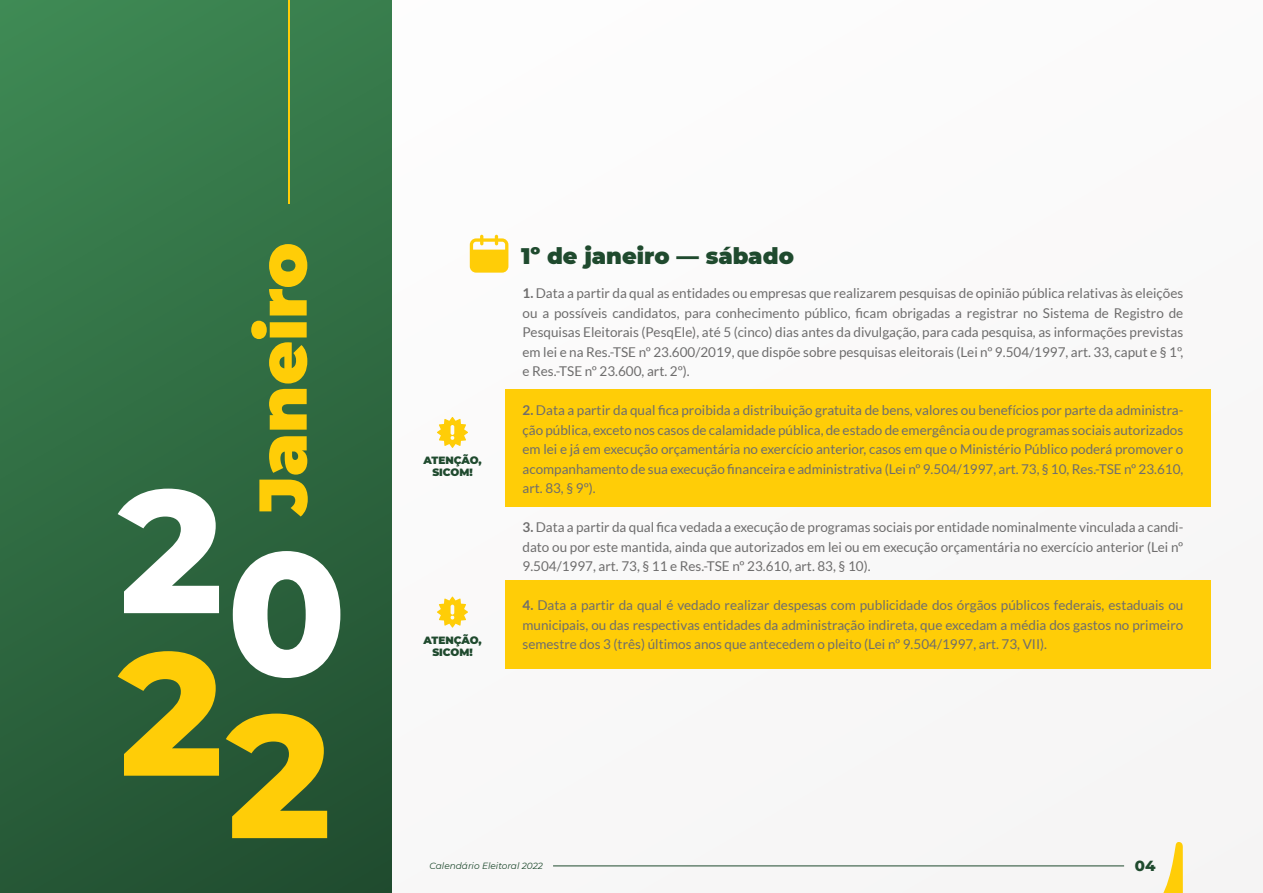
<style>
.page{position:relative;width:1263px;height:893px;background:#faf9f9}
.page>*{position:absolute;margin:0;border:0;box-sizing:border-box;transform-origin:0 0}
.t1{font:800 174.45px "Montserrat";color:#fff}
.t2{font:800 174.45px "Montserrat";color:#ffcd07}
.t3{font:900 67.5px "Montserrat";color:#ffcd07}
.t4{font:900 22.5px "Montserrat";color:#1f4a2e}
.t5{font:800 14.85px "Montserrat";color:#1f4a2e}
.t6{font:13.5px/19.5px "Lato";color:#6e6d6d;text-align:justify}
.t7{font:900 10.5px/12px "Montserrat";color:#1f4a2e;text-align:center}
.t8{font:italic 9px "Montserrat";color:#1f4a2e}
.s1{font-weight:700}
</style>
<div class="page">
<div style="left:505px;top:580px;width:705px;height:89px;background:#ffcd07"></div>
<svg style="left:437px;top:596px;width:31px;height:32px"></svg>
<div style="left:505px;top:389px;width:705px;height:117px;background:#ffcd07"></div>
<svg style="left:437px;top:417px;width:31px;height:31px"></svg>
<div style="left:0;top:0;width:391px;height:893px;background:linear-gradient(to bottom,#3d8551,#225132)"></div>
<hr style="left:289px;top:0;width:1px;height:204px;background:#ffcd07">
<svg style="left:470px;top:235px;width:38px;height:38px"></svg>
<svg style="left:1118px;top:842px;width:65px;height:51px"></svg>
<hr style="left:553px;top:865px;width:571px;height:1px;background:#1f4a2e">
<h2 class="t3" style="left:232px;top:515px;width:274px;rotate:-90deg">Janeiro</h2>
<h3 class="t4" style="left:521px;top:239px;width:274px">1º de janeiro — sábado</h3>
<p class="t6" style="left:522px;top:283px;width:662px"><span class="s1">1.</span> Data a partir da qual as entidades ou empresas que realizarem pesquisas de opinião pública relativas às eleições ou a possíveis candidatos, para conhecimento público, ficam obrigadas a registrar no Sistema de Registro de Pesquisas Eleitorais (PesqEle), até 5 (cinco) dias antes da divulgação, para cada pesquisa, as informações previstas em lei e na Res.-TSE nº 23.600/2019, que dispõe sobre pesquisas eleitorais (Lei nº 9.504/1997, art. 33, caput e § 1º, e Res.-TSE nº 23.600, art. 2º).</p>
<p class="t6" style="left:522px;top:400px;width:662px"><span class="s1">2.</span> Data a partir da qual fica proibida a distribuição gratuita de bens, valores ou benefícios por parte da administra&shy;ção pública, exceto nos casos de calamidade pública, de estado de emergência ou de programas sociais autorizados em lei e já em execução orçamentária no exercício anterior, casos em que o Ministério Público poderá promover o acompanhamento de sua execução financeira e administrativa (Lei nº 9.504/1997, art. 73, § 10, Res.-TSE nº 23.610, art. 83, § 9º).</p>
<p class="t6" style="left:522px;top:517px;width:662px"><span class="s1">3.</span> Data a partir da qual fica vedada a execução de programas sociais por entidade nominalmente vinculada a candi&shy;dato ou por este mantida, ainda que autorizados em lei ou em execução orçamentária no exercício anterior (Lei nº 9.504/1997, art. 73, § 11 e Res.-TSE nº 23.610, art. 83, § 10).</p>
<p class="t6" style="left:522px;top:595px;width:662px"><span class="s1">4.</span> Data a partir da qual é vedado realizar despesas com publicidade dos órgãos públicos federais, estaduais ou municipais, ou das respectivas entidades da administração indireta, que excedam a média dos gastos no primeiro semestre dos 3 (três) últimos anos que antecedem o pleito (Lei nº 9.504/1997, art. 73, VII).</p>
<p class="t7" style="left:423px;top:454px;width:60px">ATENÇÃO,<br>SICOM!</p>
<h1 class="t1" style="left:119px;top:455px;width:229px">20</h1>
<p class="t7" style="left:423px;top:633px;width:60px">ATENÇÃO,<br>SICOM!</p>
<h1 class="t2" style="left:119px;top:617px;width:214px">22</h1>
<p class="t8" style="left:429px;top:859px;width:115px">Calendário Eleitoral 2022</p>
<p class="t5" style="left:1135px;top:855px;width:22px">04</p>
</div>
